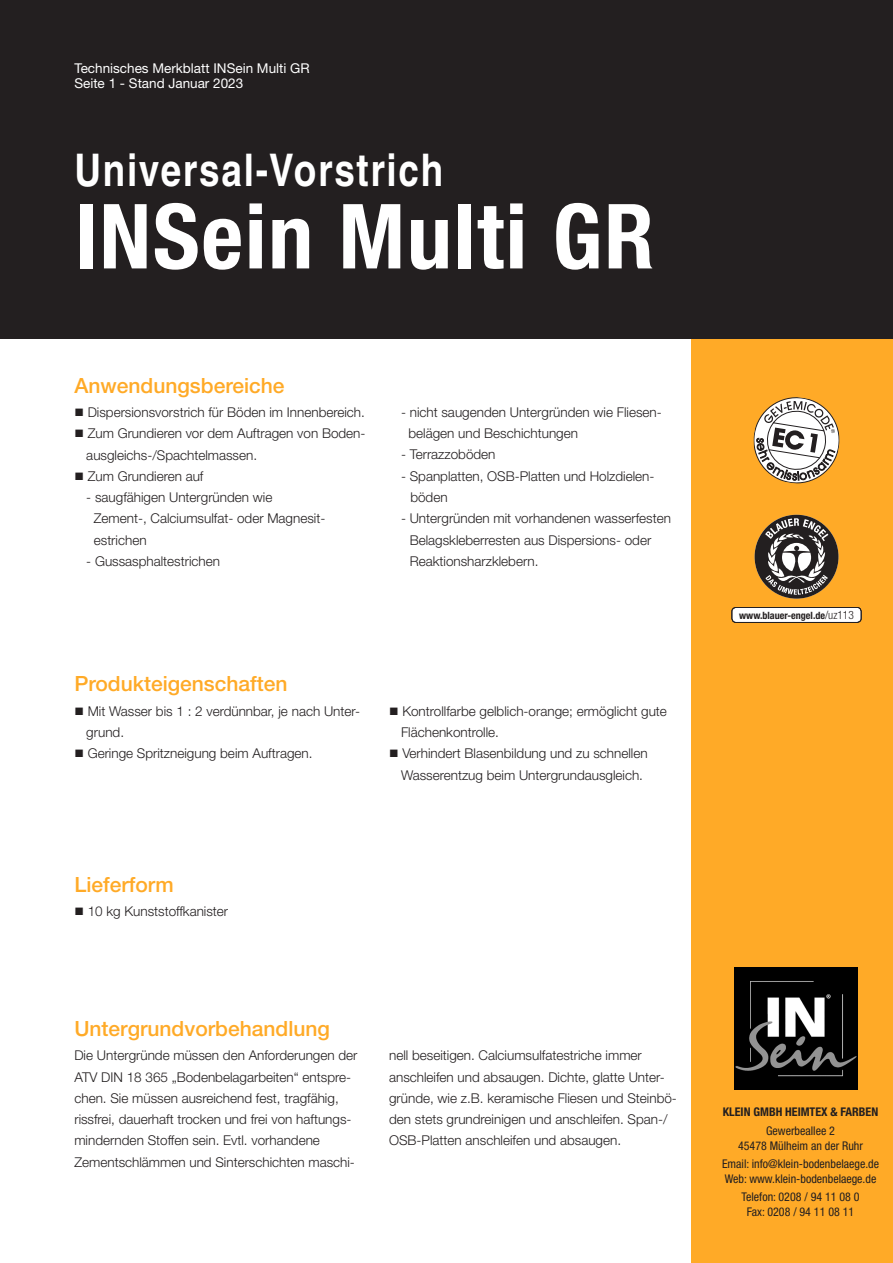
<style>
.page{position:relative;width:893px;height:1263px;background:#fff}
.page>*{position:absolute;margin:0;border:0;box-sizing:border-box;transform-origin:0 0}
.t1{font:700 condensed 90px "Helvetica Neue LT Pro";letter-spacing:.02em;color:#fff}
.t2{font:700 45px "Nimbus San Con L";letter-spacing:.04em;color:#fff}
.t3{font:500 21px "Helvetica Neue LT Pro";color:#ffaa27}
.t4{font:300 13.5px/21.3px "Helvetica Neue LT Pro";color:#231f20}
.t5{font:13.5px/15px "Helvetica Neue LT Pro";color:#fff}
.t6{font:condensed 12px/14.4px "Helvetica Neue LT Pro";color:#231f20;text-align:center}
.t7{font:700 condensed 12px "Helvetica Neue LT Pro";color:#231f20}
.t8{font:700 condensed 10.05px "Helvetica Neue LT Pro";color:#231f20}
.s1{font-weight:300;font-size:11.4px}
</style>
<div class="page">
<div style="left:691px;top:339px;width:202px;height:924px;background:#ffaa27"></div>
<div style="left:0;top:0;width:893px;height:339px;background:#231f20"></div>
<svg style="left:754px;top:397px;width:85px;height:87px"></svg>
<svg style="left:755px;top:515px;width:83px;height:84px"></svg>
<div style="left:732px;top:607px;width:129px;height:15px;background:#fff;border-radius:4px"></div>
<div style="left:732px;top:607px;width:129px;height:16px;border:1px solid #231f20;border-radius:4px"></div>
<img style="left:735px;top:967px;width:122px;height:123px">
<p class="t5" style="left:74px;top:61px;width:237px">Technisches Merkblatt INSein Multi GR<br>Seite 1 - Stand Januar 2023</p>
<h2 class="t2" style="left:74px;top:137px;width:370px">Universal-Vorstrich</h2>
<h1 class="t1" style="left:74px;top:183px;width:581px">INSein Multi GR</h1>
<h3 class="t3" style="left:74px;top:372px;width:212px">Anwendungsbereiche</h3>
<p class="t4" style="left:74px;top:401px;width:292px">■ Dispersionsvorstrich für Böden im Innenbereich.</p>
<p class="t4" style="left:86px;top:423px;width:281px;text-indent:-12px">■ Zum Grundieren vor dem Auftragen von Boden&shy;ausgleichs-/Spachtelmassen.</p>
<p class="t4" style="left:74px;top:465px;width:131px">■ Zum Grundieren auf</p>
<p class="t4" style="left:94px;top:486px;width:233px;text-indent:-8px">- saugfähigen Untergründen wie<br>Zement-, Calciumsulfat- oder Magnesit&shy;estrichen</p>
<p class="t4" style="left:86px;top:550px;width:135px">- Gussasphaltestrichen</p>
<p class="t4" style="left:408px;top:401px;width:255px;text-indent:-8px">- nicht saugenden Untergründen wie Fliesen&shy;belägen und Beschichtungen</p>
<p class="t4" style="left:401px;top:444px;width:96px">- Terrazzoböden</p>
<p class="t4" style="left:410px;top:465px;width:246px;text-indent:-9px">- Spanplatten, OSB-Platten und Holzdielen&shy;böden</p>
<p class="t4" style="left:410px;top:507px;width:263px;text-indent:-9px">- Untergründen mit vorhandenen wasserfesten<br>Belagskleberresten aus Dispersions- oder<br>Reaktionsharzklebern.</p>
<h3 class="t3" style="left:74px;top:671px;width:215px">Produkteigenschaften</h3>
<p class="t4" style="left:86px;top:700px;width:275px;text-indent:-12px">■ Mit Wasser bis 1 : 2 verdünnbar, je nach Unter&shy;grund.</p>
<p class="t4" style="left:74px;top:743px;width:240px">■ Geringe Spritzneigung beim Auftragen.</p>
<p class="t4" style="left:401px;top:700px;width:267px;text-indent:-12px">■ Kontrollfarbe gelblich-orange; ermöglicht gute<br>Flächenkontrolle.</p>
<p class="t4" style="left:389px;top:743px;width:260px;text-align:center">■ Verhindert Blasenbildung und zu schnellen<br>Wasserentzug beim Untergrundausgleich.</p>
<h3 class="t3" style="left:74px;top:872px;width:101px">Lieferform</h3>
<p class="t4" style="left:74px;top:900px;width:155px">■ 10 kg Kunststoffkanister</p>
<h3 class="t3" style="left:74px;top:1016px;width:257px">Untergrundvorbehandlung</h3>
<p class="t4" style="left:74px;top:1045px;width:285px">Die Untergründe müssen den Anforderungen der ATV DIN 18 365 „Bodenbelagarbeiten“ entspre&shy;chen. Sie müssen ausreichend fest, tragfähig, rissfrei, dauerhaft trocken und frei von haftungs&shy;mindernden Stoffen sein. Evtl. vorhandene Zementschlämmen und Sinterschichten maschi-</p>
<p class="t4" style="left:389px;top:1045px;width:289px">nell beseitigen. Calciumsulfatestriche immer anschleifen und absaugen. Dichte, glatte Unter&shy;gründe, wie z.B. keramische Fliesen und Steinbö&shy;den stets grundreinigen und anschleifen. Span-/ OSB-Platten anschleifen und absaugen.</p>
<p class="t8" style="left:739px;top:609px;width:116px">www.blauer-engel.de<span class="s1">/uz113</span></p>
<p class="t7" style="left:723px;top:1105px;width:157px">KLEIN GMBH HEIMTEX &amp; FARBEN</p>
<p class="t6" style="left:738px;top:1123px;width:126px">Gewerbeallee 2<br>45478 Mülheim an der Ruhr</p>
<p class="t6" style="left:722px;top:1156px;width:159px;text-align:left">Email: info@klein-bodenbelaege.de<br>Web: www.klein-bodenbelaege.de</p>
<p class="t6" style="left:741px;top:1190px;width:120px">Telefon: 0208 / 94 11 08 0<br>Fax: 0208 / 94 11 08 11</p>
</div>
